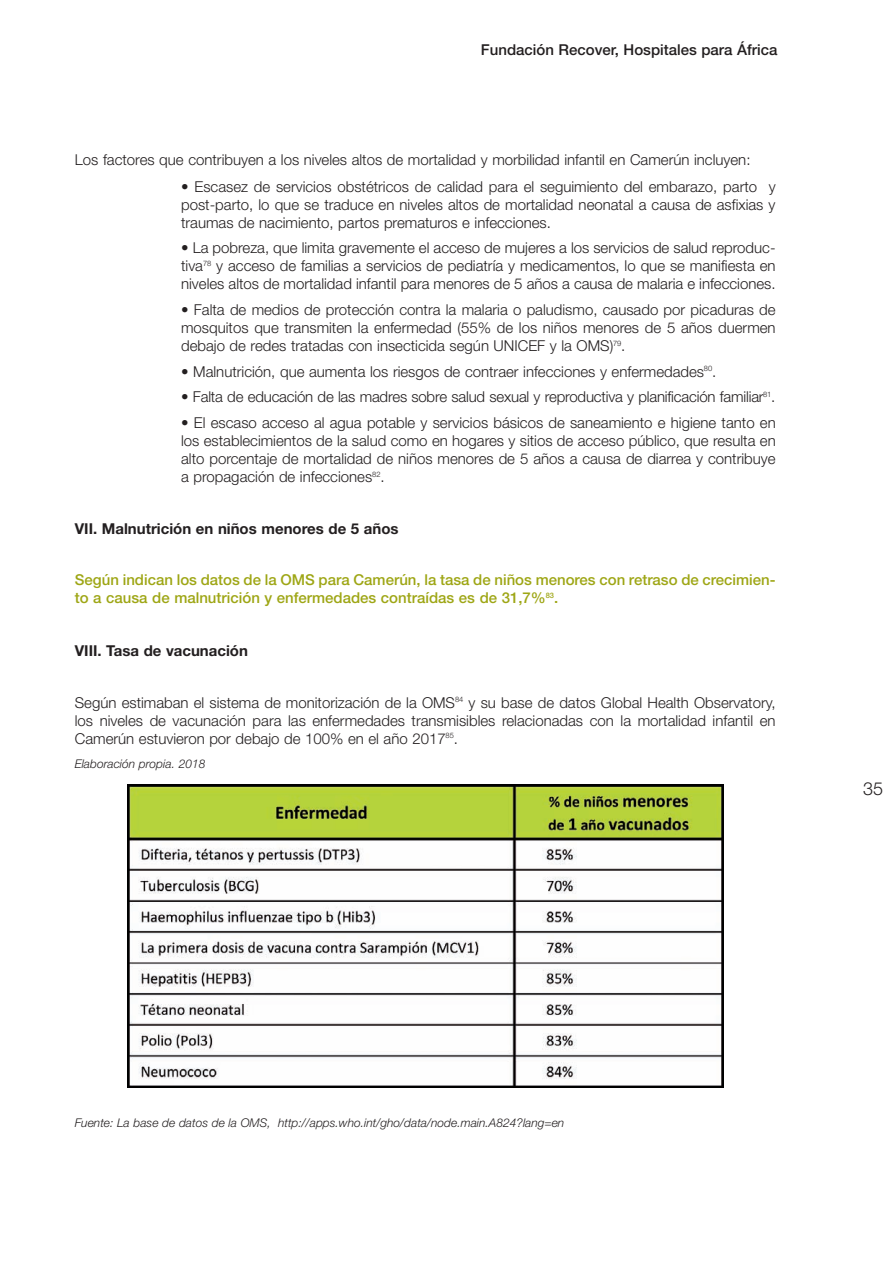
<style>
.page{position:relative;width:893px;height:1263px;background:#fff}
.page>*{position:absolute;margin:0;border:0;box-sizing:border-box;transform-origin:0 0}
.t1{font:300 18px "Helvetica Neue";color:#231f20}
.t2{font:300 15px/18px "Helvetica Neue";color:#231f20;text-align:justify}
.t3{font:500 15px/18px "Helvetica Neue";color:#9ea615}
.t4{font:700 15px "Helvetica Neue";color:#231f20}
.t5{font:500 15px "Helvetica Neue";color:#231f20}
.t6{font:italic 300 12px "Helvetica Neue";color:#231f20}
</style>
<div class="page">
<img style="left:127px;top:785px;width:596px;height:302px">
<p class="t5" style="left:481px;top:44px;width:298px">Fundación Recover, Hospitales para África</p>
<p class="t2" style="left:75px;top:152px;width:677px">Los factores que contribuyen a los niveles altos de mortalidad y morbilidad infantil en Camerún incluyen:</p>
<p class="t2" style="left:181px;top:179px;width:596px">• Escasez de servicios obstétricos de calidad para el seguimiento del embarazo, parto y post-parto, lo que se traduce en niveles altos de mortalidad neonatal a causa de asfixias y traumas de nacimiento, partos prematuros e infecciones.</p>
<p class="t2" style="left:181px;top:240px;width:596px">• La pobreza, que limita gravemente el acceso de mujeres a los servicios de salud reproduc&shy;tiva<sup>78</sup> y acceso de familias a servicios de pediatría y medicamentos, lo que se manifiesta en niveles altos de mortalidad infantil para menores de 5 años a causa de malaria e infecciones.</p>
<p class="t2" style="left:181px;top:302px;width:596px">• Falta de medios de protección contra la malaria o paludismo, causado por picaduras de mosquitos que transmiten la enfermedad (55% de los niños menores de 5 años duermen debajo de redes tratadas con insecticida según UNICEF y la OMS)<sup>79</sup>.</p>
<p class="t2" style="left:181px;top:364px;width:537px">• Malnutrición, que aumenta los riesgos de contraer infecciones y enfermedades<sup>80</sup>.</p>
<p class="t2" style="left:181px;top:389px;width:596px">• Falta de educación de las madres sobre salud sexual y reproductiva y planificación familiar<sup>81</sup>.</p>
<p class="t2" style="left:181px;top:415px;width:596px">• El escaso acceso al agua potable y servicios básicos de saneamiento e higiene tanto en los establecimientos de la salud como en hogares y sitios de acceso público, que resulta en alto porcentaje de mortalidad de niños menores de 5 años a causa de diarrea y contribuye a propagación de infecciones<sup>82</sup>.</p>
<p class="t4" style="left:75px;top:523px;width:325px">VII. Malnutrición en niños menores de 5 años</p>
<p class="t3" style="left:75px;top:572px;width:702px">Según indican los datos de la OMS para Camerún, la tasa de niños menores con retraso de crecimien&shy;to a causa de malnutrición y enfermedades contraídas es de 31,7%<sup>83</sup>.</p>
<p class="t4" style="left:75px;top:646px;width:175px">VIII. Tasa de vacunación</p>
<p class="t2" style="left:75px;top:695px;width:702px">Según estimaban el sistema de monitorización de la OMS<sup>84</sup> y su base de datos Global Health Observatory, los niveles de vacunación para las enfermedades transmisibles relacionadas con la mortalidad infantil en Camerún estuvieron por debajo de 100% en el año 2017<sup>85</sup>.</p>
<p class="t6" style="left:75px;top:759px;width:132px">Elaboración propia. 2018</p>
<p class="t1" style="left:863px;top:782px;width:22px">35</p>
<p class="t6" style="left:75px;top:1118px;width:491px">Fuente: La base de datos de la OMS, http://apps.who.int/gho/data/node.main.A824?lang=en</p>
</div>
